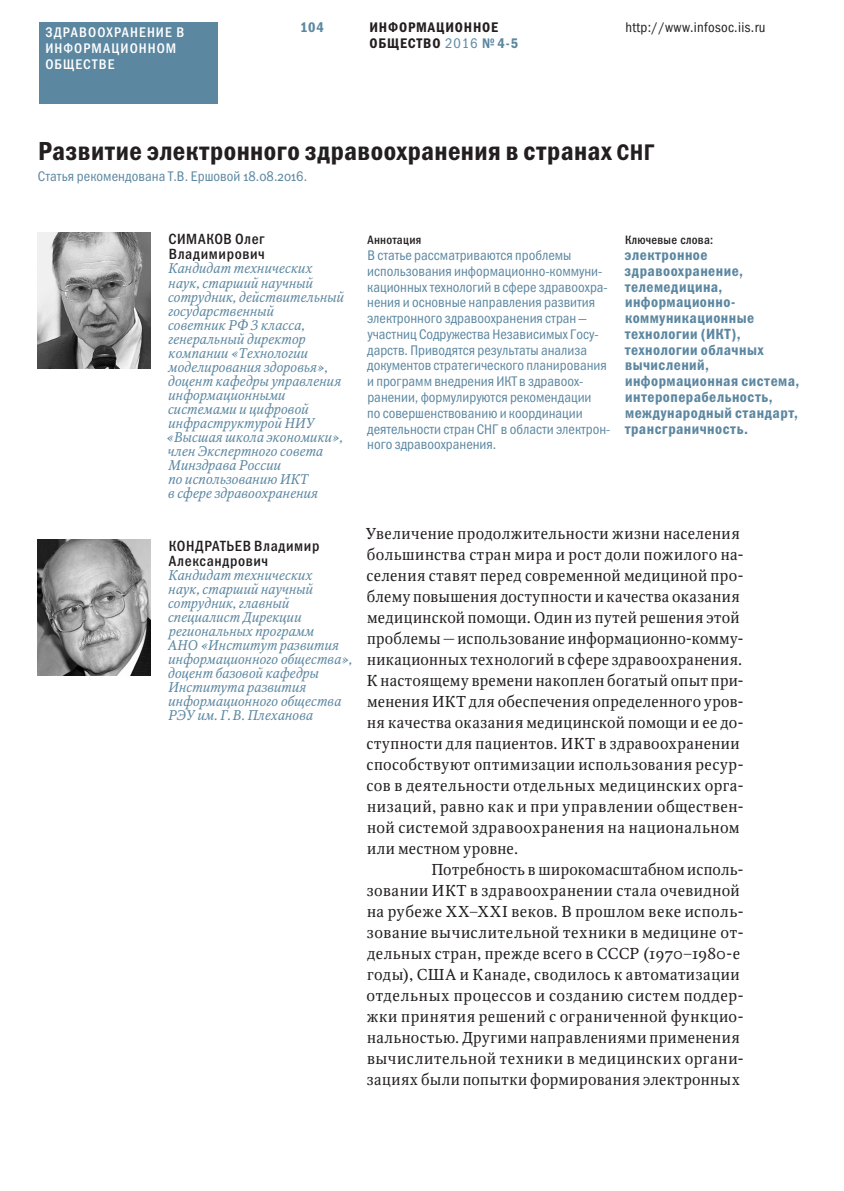
<style>
.page{position:relative;width:844px;height:1191px;background:#fff}
.page>*{position:absolute;margin:0;border:0;box-sizing:border-box;transform-origin:0 0}
.t1{font:26.25px "Franklin Gothic Demi Cond ITC";letter-spacing:.015em;color:#231f20}
.t2{font:15.75px "Octava";letter-spacing:.03em;color:#231f20}
.t3{font:14.88px/15.8px "Franklin Gothic Demi Cond ITC";letter-spacing:.03em;color:#5c87a1}
.t4{font:14.88px/15.8px "Franklin Gothic Medi Cond ITC";letter-spacing:.04em;color:#231f20}
.t5{font:italic 14px/14px "Octava";color:#5c87a1}
.t6{font:14px/15.8px "Franklin Gothic Book Cond ITC";color:#5c87a1}
.t7{font:14px/15.8px "Franklin Gothic Medi Cond ITC";letter-spacing:.075em;color:#fff}
.t8{font:14px/15.8px "Franklin Gothic Demi Cond ITC";letter-spacing:.06em;color:#231f20}
.t9{font:14px "Franklin Gothic Book Cond ITC";letter-spacing:.025em;color:#231f20}
.t10{font:14px "Franklin Gothic Demi Cond ITC";color:#5c87a1}
.t11{font:12.25px "Franklin Gothic Medi Cond ITC";letter-spacing:.025em;color:#231f20}
.s1{font-family:"Franklin Gothic Book Cond ITC";color:#5c87a1}
.s2{color:#5c87a1}
.s3{font-size:22.75px}
</style>
<div class="page">
<img style="left:38px;top:233px;width:112px;height:135px">
<img style="left:38px;top:539px;width:112px;height:136px">
<div style="left:40px;top:23px;width:178px;height:81px;background:#5c87a1"></div>
<p class="t7" style="left:45px;top:25px;width:140px">ЗДРАВООХРАНЕНИЕ В<br>ИНФОРМАЦИОННОМ<br>ОБЩЕСТВЕ</p>
<p class="t10" style="left:300px;top:19px;width:25px">104</p>
<p class="t9" style="left:625px;top:19px;width:141px">http://www.infosoc.iis.ru</p>
<p class="t8" style="left:369px;top:19px;width:150px">ИНФОРМАЦИОННОЕ<br>ОБЩЕСТВО <span class="s1">2016</span> <span class="s2">№ 4-5</span></p>
<h1 class="t1" style="left:38px;top:136px;width:617px">Развитие электронного здравоохранения в странах <span class="s3">СНГ</span></h1>
<p class="t6" style="left:38px;top:169px;width:271px">Статья рекомендована Т.В. Ершовой 18.08.2016.</p>
<p class="t4" style="left:168px;top:231px;width:98px">СИМАКОВ Олег<br>Владимирович</p>
<p class="t5" style="left:166px;top:262px;width:179px">Кандидат технических наук, старший научный сотрудник, действительный государственный<br>советник РФ 3 класса, генеральный директор компании «Технологии моделирования здоровья», доцент кафедры управления информационными системами и цифровой инфраструктурой НИУ «Высшая школа экономики», член Экспертного совета<br>Минздрава России<br>по использованию ИКТ<br>в сфере здравоохранения</p>
<p class="t4" style="left:169px;top:538px;width:152px">КОНДРАТЬЕВ Владимир<br>Александрович</p>
<p class="t5" style="left:168px;top:568px;width:186px">Кандидат технических<br>наук, старший научный сотрудник, главный специалист Дирекции региональных программ<br>АНО «Институт развития информационного общества», доцент базовой кафедры<br>Института развития информационного общества<br>РЭУ им. Г.В. Плеханова</p>
<p class="t11" style="left:367px;top:233px;width:55px">Аннотация</p>
<p class="t6" style="left:367px;top:248px;width:245px">В статье рассматриваются проблемы использования информационно-коммуни&shy;кационных технологий в сфере здравоохра&shy;нения и основные направления развития электронного здравоохранения стран— участниц Содружества Независимых Госу&shy;дарств. Приводятся результаты анализа документов стратегического планирования и программ внедрения ИКТ в здравоох&shy;ранении, формулируются рекомендации<br>по совершенствованию и координации деятельности стран СНГ в области электрон&shy;ного здравоохранения.</p>
<p class="t11" style="left:625px;top:233px;width:89px">Ключевые слова:</p>
<p class="t3" style="left:624px;top:247px;width:176px">электронное здравоохранение, телемедицина, информационно&shy;коммуникационные технологии (ИКТ), технологии облачных вычислений, информационная система, интероперабельность, международный стандарт, трансграничность.</p>
<p class="t2" style="left:366px;top:523px;width:375px">Увеличение продолжительности жизни населения</p>
<p class="t2" style="left:367px;top:544px;width:378px">большинства стран мира и рост доли пожилого на-</p>
<p class="t2" style="left:366px;top:565px;width:379px">селения ставят перед современной медициной про-</p>
<p class="t2" style="left:367px;top:586px;width:374px">блему повышения доступности и качества оказания</p>
<p class="t2" style="left:367px;top:607px;width:374px">медицинской помощи. Один из путей решения этой</p>
<p class="t2" style="left:367px;top:628px;width:378px">проблемы— использование информационно-комму-</p>
<p class="t2" style="left:367px;top:649px;width:376px">никационных технологий в сфере здравоохранения.</p>
<p class="t2" style="left:366px;top:670px;width:378px">К настоящему времени накоплен богатый опыт при-</p>
<p class="t2" style="left:367px;top:691px;width:378px">менения ИКТ для обеспечения определенного уров-</p>
<p class="t2" style="left:367px;top:712px;width:378px">ня качества оказания медицинской помощи и ее до-</p>
<p class="t2" style="left:366px;top:733px;width:374px">ступности для пациентов. ИКТ в здравоохранении</p>
<p class="t2" style="left:366px;top:754px;width:379px">способствуют оптимизации использования ресур-</p>
<p class="t2" style="left:366px;top:775px;width:379px">сов в деятельности отдельных медицинских орга-</p>
<p class="t2" style="left:367px;top:796px;width:378px">низаций, равно как и при управлении обществен-</p>
<p class="t2" style="left:367px;top:817px;width:374px">ной системой здравоохранения на национальном</p>
<p class="t2" style="left:367px;top:838px;width:153px">или местном уровне.</p>
<p class="t2" style="left:431px;top:859px;width:314px">Потребность в широкомасштабном исполь-</p>
<p class="t2" style="left:367px;top:880px;width:374px">зовании ИКТ в здравоохранении стала очевидной</p>
<p class="t2" style="left:367px;top:901px;width:378px">на рубеже ХХ–XXI веков. В прошлом веке исполь-</p>
<p class="t2" style="left:367px;top:922px;width:378px">зование вычислительной техники в медицине от-</p>
<p class="t2" style="left:367px;top:943px;width:374px">дельных стран, прежде всего в СССР (1970–1980-е</p>
<p class="t2" style="left:367px;top:964px;width:374px">годы), США и Канаде, сводилось к автоматизации</p>
<p class="t2" style="left:366px;top:985px;width:379px">отдельных процессов и созданию систем поддер-</p>
<p class="t2" style="left:366px;top:1006px;width:378px">жки принятия решений с ограниченной функцио-</p>
<p class="t2" style="left:367px;top:1027px;width:374px">нальностью. Другими направлениями применения</p>
<p class="t2" style="left:367px;top:1048px;width:378px">вычислительной техники в медицинских органи-</p>
<p class="t2" style="left:367px;top:1069px;width:374px">зациях были попытки формирования электронных</p>
</div>
